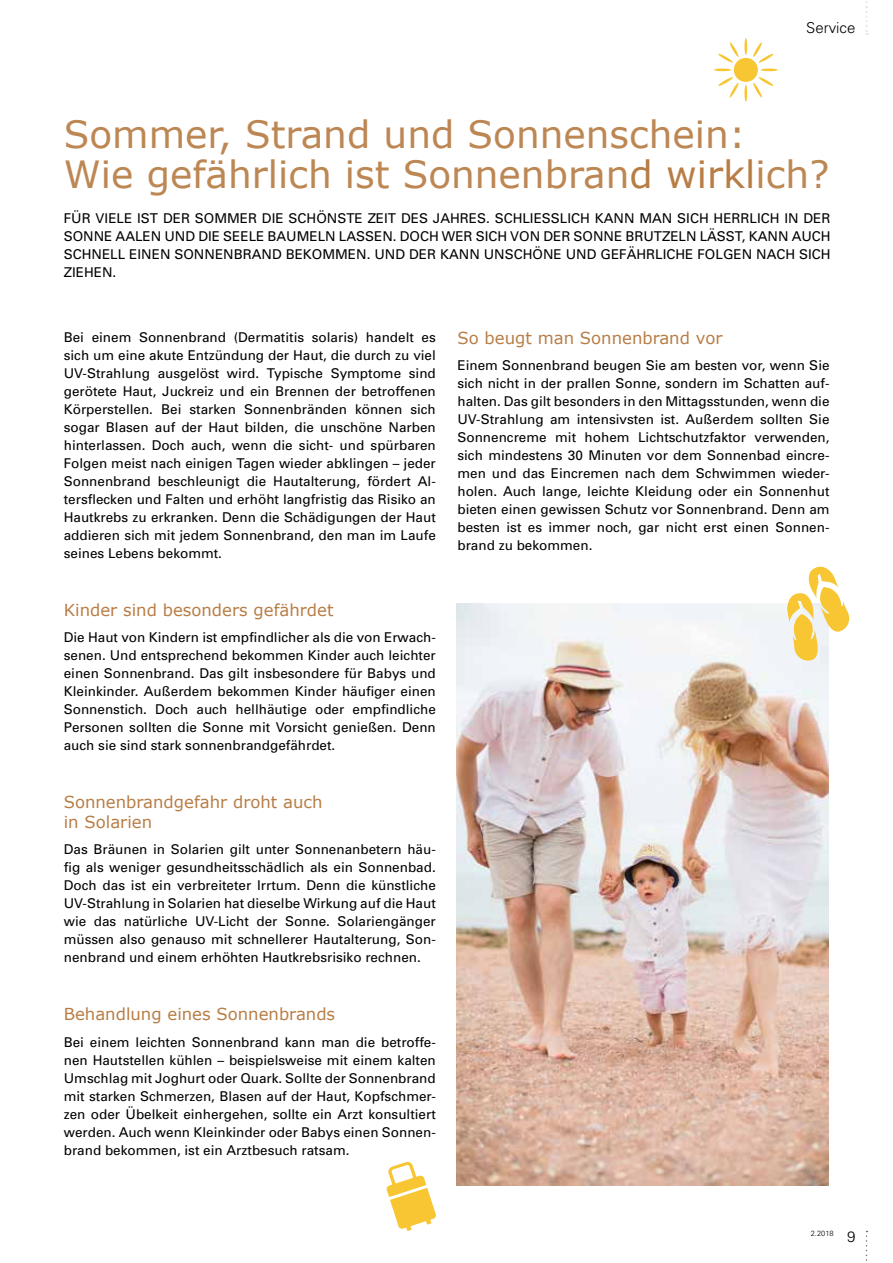
<style>
.page{position:relative;width:893px;height:1263px;background:#fff}
.page>*{position:absolute;margin:0;border:0;box-sizing:border-box;transform-origin:0 0}
.t1{font:37.5px/40.5px "Verdana";color:#bd8754}
.t2{font:16.5px/19.5px "Verdana";color:#b87d45}
.t3{font:300 15px "Univers";color:#000}
.t4{font:13.5px/18px "Univers";color:#000;text-align:justify}
.t5{font:300 7.5px "Univers";color:#000}
.s1{color:#b87d45}
</style>
<div class="page">
<svg style="left:866px;top:1231px;width:1px;height:30px"></svg>
<svg style="left:866px;top:1px;width:1px;height:34px"></svg>
<img style="left:457px;top:603px;width:372px;height:582px">
<svg style="left:787px;top:566px;width:63px;height:95px"></svg>
<svg style="left:386px;top:1162px;width:50px;height:69px"></svg>
<div style="left:734px;top:58px;width:24px;height:24px;background:#f7c632;border-radius:50%"></div>
<hr style="left:744px;top:38px;width:3px;height:17px;background:#f7c632;border-radius:50%">
<svg style="left:718px;top:42px;width:21px;height:21px"></svg>
<svg style="left:714px;top:69px;width:17px;height:2px"></svg>
<svg style="left:718px;top:77px;width:21px;height:21px"></svg>
<hr style="left:744px;top:85px;width:3px;height:17px;background:#f7c632;border-radius:50%">
<svg style="left:753px;top:77px;width:21px;height:21px"></svg>
<svg style="left:761px;top:69px;width:17px;height:2px"></svg>
<svg style="left:753px;top:42px;width:21px;height:21px"></svg>
<p class="t3" style="left:806px;top:19px;width:51px">Service</p>
<h1 class="t1" style="left:64px;top:113px;width:767px">Sommer, Strand und Sonnenschein:<br>Wie gefährlich ist Sonnenbran<span class="s1">d wirkl</span>ich?</h1>
<p class="t4" style="left:64px;top:209px;width:768px">FÜR VIELE IST DER SOMMER DIE SCHÖNSTE ZEIT DES JAHRES. SCHLIESSLICH KANN MAN SICH HERRLICH IN DER SONNE AALEN UND DIE SEELE BAUMELN LASSEN. DOCH WER SICH VON DER SONNE BRUTZELN LÄSST, KANN AUCH SCHNELL EINEN SONNENBRAND BEKOMMEN. UND DER KANN UNSCHÖNE UND GEFÄHRLICHE FOLGEN NACH SICH ZIEHEN.</p>
<p class="t4" style="left:64px;top:328px;width:374px">Bei einem Sonnenbrand (Dermatitis solaris) handelt es sich um eine akute Entzündung der Haut, die durch zu viel UV-Strahlung ausgelöst wird. Typische Symptome sind gerötete Haut, Juckreiz und ein Brennen der betroffenen Körperstellen. Bei starken Sonnenbränden können sich sogar Blasen auf der Haut bilden, die unschöne Narben hinterlassen. Doch auch, wenn die sicht- und spürbaren Folgen meist nach einigen Tagen wieder abklingen – jeder Sonnenbrand beschleunigt die Hautalterung, fördert Al&shy;tersflecken und Falten und erhöht langfristig das Risiko an Hautkrebs zu erkranken. Denn die Schädigungen der Haut addieren sich mit jedem Sonnenbrand, den man im Laufe seines Lebens bekommt.</p>
<p class="t2" style="left:64px;top:600px;width:271px">Kinder sind besonders gefährdet</p>
<p class="t4" style="left:64px;top:628px;width:374px">Die Haut von Kindern ist empfindlicher als die von Erwach&shy;senen. Und entsprechend bekommen Kinder auch leichter einen Sonnenbrand. Das gilt insbesondere für Babys und Kleinkinder. Außerdem bekommen Kinder häufiger einen Sonnenstich. Doch auch hellhäutige oder empfindliche Personen sollten die Sonne mit Vorsicht genießen. Denn auch sie sind stark sonnenbrandgefährdet.</p>
<p class="t2" style="left:64px;top:792px;width:260px">Sonnenbrandgefahr droht auch in Solarien</p>
<p class="t4" style="left:64px;top:840px;width:374px">Das Bräunen in Solarien gilt unter Sonnenanbetern häu&shy;fig als weniger gesundheitsschädlich als ein Sonnenbad.<br>Doch das ist ein verbreiteter Irrtum. Denn die künstliche UV-Strahlung in Solarien hat dieselbe Wirkung auf die Haut wie das natürliche UV-Licht der Sonne. Solariengänger müssen also genauso mit schnellerer Hautalterung, Son&shy;nenbrand und einem erhöhten Hautkrebsrisiko rechnen.</p>
<p class="t2" style="left:64px;top:1004px;width:273px">Behandlung eines Sonnenbrands</p>
<p class="t4" style="left:64px;top:1032px;width:374px">Bei einem leichten Sonnenbrand kann man die betroffe&shy;nen Hautstellen kühlen – beispielsweise mit einem kalten Umschlag mit Joghurt oder Quark. Sollte der Sonnenbrand mit starken Schmerzen, Blasen auf der Haut, Kopfschmer&shy;zen oder Übelkeit einhergehen, sollte ein Arzt konsultiert werden. Auch wenn Kleinkinder oder Babys einen Sonnen&shy;brand bekommen, ist ein Arztbesuch ratsam.</p>
<p class="t2" style="left:457px;top:328px;width:267px">So beugt man Sonnenbrand vor</p>
<p class="t4" style="left:457px;top:356px;width:374px">Einem Sonnenbrand beugen Sie am besten vor, wenn Sie sich nicht in der prallen Sonne, sondern im Schatten auf&shy;halten. Das gilt besonders in den Mittagsstunden, wenn die UV-Strahlung am intensivsten ist. Außerdem sollten Sie Sonnencreme mit hohem Lichtschutzfaktor verwenden, sich mindestens 30 Minuten vor dem Sonnenbad eincre&shy;men und das Eincremen nach dem Schwimmen wieder&shy;holen. Auch lange, leichte Kleidung oder ein Sonnenhut bieten einen gewissen Schutz vor Sonnenbrand. Denn am besten ist es immer noch, gar nicht erst einen Sonnen&shy;brand zu bekommen.</p>
<p class="t5" style="left:811px;top:1229px;width:24px">2.2018</p>
<p class="t3" style="left:847px;top:1228px;width:10px">9</p>
</div>
